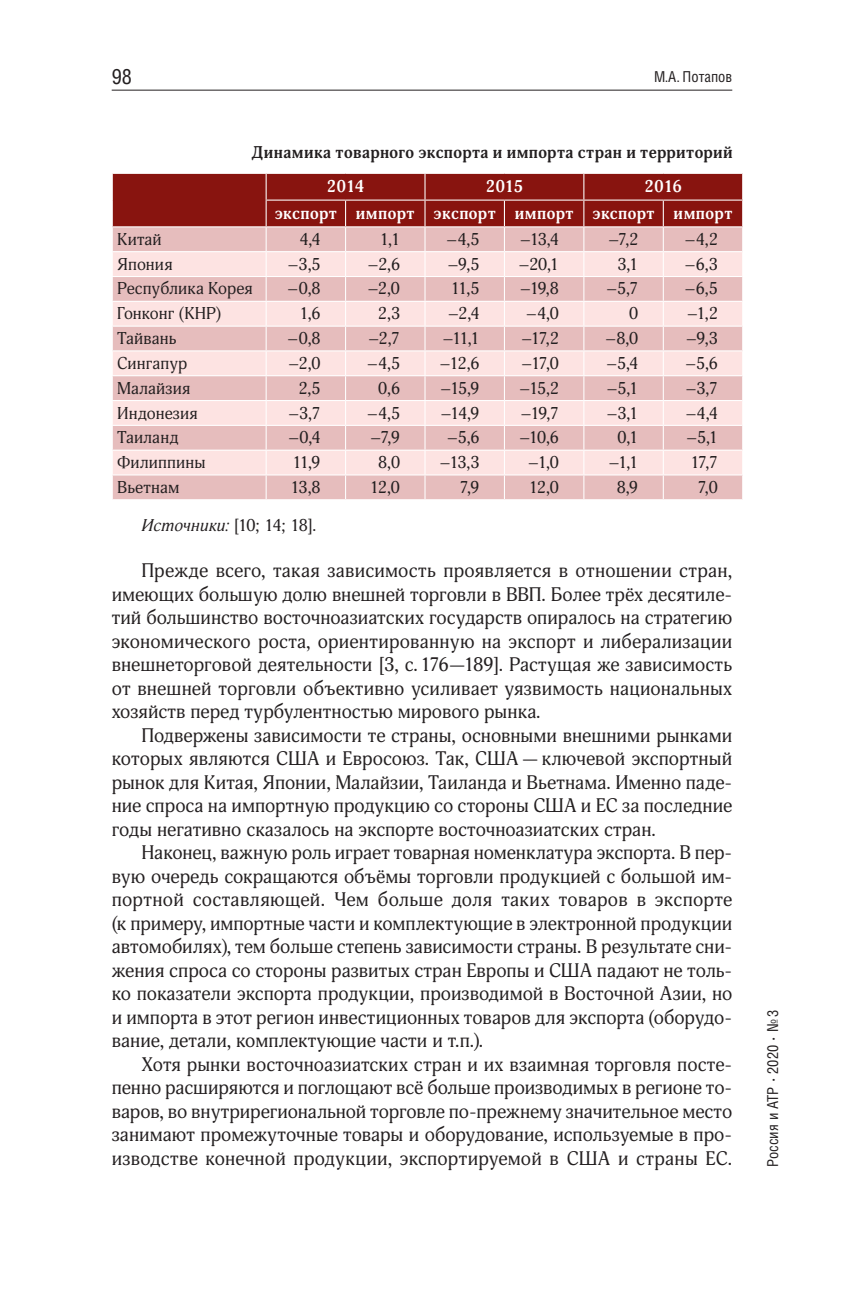
<style>
.page{position:relative;width:844px;height:1290px;background:#fff}
.page>*{position:absolute;margin:0;border:0;box-sizing:border-box;transform-origin:0 0}
.t1{font:21px "Helios Cond C";color:#231f20}
.t2{font:19.25px/23.4px "Adonis C";letter-spacing:.005em;color:#231f20;text-align:justify}
.t3{font:16.8px "Adonis C";letter-spacing:.01em;color:#231f20}
.t4{font:700 16.8px/26.2px "Adonis C";letter-spacing:.025em;color:#fff}
.t5{font:700 16.8px "Adonis C";letter-spacing:.025em;color:#231f20}
.t6{font:15.05px "Helios Cond C";letter-spacing:.005em;color:#231f20}
.s1{font-style:italic}
.s2{font-family:"Cambria"}
</style>
<div class="page">
<hr style="left:112px;top:90px;width:620px;height:1px;background:#231f20">
<svg style="left:112px;top:173px;width:631px;height:326px;background:#e0b3b2"></svg>
<hr style="left:266px;top:474px;width:79px;height:1px;background:#fff">
<hr style="left:345px;top:474px;width:80px;height:1px;background:#fff">
<hr style="left:425px;top:474px;width:79px;height:1px;background:#fff">
<hr style="left:504px;top:474px;width:79px;height:1px;background:#fff">
<hr style="left:583px;top:474px;width:80px;height:1px;background:#fff">
<hr style="left:663px;top:474px;width:79px;height:1px;background:#fff">
<hr style="left:742px;top:474px;width:101px;height:1px;background:#fff">
<p class="t1" style="left:112px;top:64px;width:22px">98</p>
<p class="t6" style="left:654px;top:68px;width:80px">М.А. Потапов</p>
<p class="t5" style="left:251px;top:143px;width:482px">Динамика товарного экспорта и импорта стран и территорий</p>
<p class="t4" style="left:327px;top:174px;width:39px">2014</p>
<p class="t4" style="left:485px;top:174px;width:39px">2015</p>
<p class="t4" style="left:275px;top:174px;width:459px;text-indent:369px">2016 экспорт импорт экспорт импорт экспорт импорт</p>
<p class="t3" style="left:117px;top:229px;width:46px">Китай</p>
<p class="t3" style="left:299px;top:229px;width:23px">4,4</p>
<p class="t3" style="left:380px;top:229px;width:22px">1,1</p>
<p class="t3" style="left:446px;top:229px;width:34px">–4,5</p>
<p class="t3" style="left:520px;top:229px;width:40px">–13,4</p>
<p class="t3" style="left:608px;top:229px;width:32px">–7,2</p>
<p class="t3" style="left:684px;top:229px;width:34px">–4,2</p>
<p class="t3" style="left:117px;top:254px;width:57px">Япония</p>
<p class="t3" style="left:288px;top:254px;width:34px">–3,5</p>
<p class="t3" style="left:368px;top:254px;width:34px">–2,6</p>
<p class="t3" style="left:447px;top:254px;width:33px">–9,5</p>
<p class="t3" style="left:519px;top:254px;width:42px">–20,1</p>
<p class="t3" style="left:617px;top:254px;width:23px">3,1</p>
<p class="t3" style="left:684px;top:254px;width:35px">–6,3</p>
<p class="t3" style="left:117px;top:279px;width:137px">Республика Корея</p>
<p class="t3" style="left:287px;top:279px;width:35px">–0,8</p>
<p class="t3" style="left:368px;top:279px;width:34px">–2,0</p>
<p class="t3" style="left:451px;top:279px;width:30px">11,5</p>
<p class="t3" style="left:520px;top:279px;width:40px">–19,8</p>
<p class="t3" style="left:606px;top:279px;width:34px">–5,7</p>
<p class="t3" style="left:684px;top:279px;width:35px">–6,5</p>
<p class="t3" style="left:117px;top:304px;width:105px">Гонконг (КНР)</p>
<p class="t3" style="left:299px;top:304px;width:23px">1,6</p>
<p class="t3" style="left:378px;top:304px;width:24px">2,3</p>
<p class="t3" style="left:448px;top:304px;width:33px">–2,4</p>
<p class="t3" style="left:526px;top:304px;width:34px">–4,0</p>
<p class="t3" style="left:629px;top:304px;width:11px">0</p>
<p class="t3" style="left:686px;top:304px;width:32px">–1,2</p>
<p class="t3" style="left:117px;top:328px;width:61px">Тайвань</p>
<p class="t3" style="left:287px;top:328px;width:35px">–0,8</p>
<p class="t3" style="left:368px;top:328px;width:33px">–2,7</p>
<p class="t3" style="left:442px;top:328px;width:38px">–11,1</p>
<p class="t3" style="left:521px;top:328px;width:39px">–17,2</p>
<p class="t3" style="left:605px;top:328px;width:34px">–8,0</p>
<p class="t3" style="left:686px;top:328px;width:33px">–9,3</p>
<p class="t3" style="left:117px;top:353px;width:72px">Сингапур</p>
<p class="t3" style="left:288px;top:353px;width:34px">–2,0</p>
<p class="t3" style="left:367px;top:353px;width:34px">–4,5</p>
<p class="t3" style="left:440px;top:353px;width:41px">–12,6</p>
<p class="t3" style="left:521px;top:353px;width:39px">–17,0</p>
<p class="t3" style="left:606px;top:353px;width:33px">–5,4</p>
<p class="t3" style="left:685px;top:353px;width:34px">–5,6</p>
<p class="t3" style="left:117px;top:378px;width:75px">Малайзия</p>
<p class="t3" style="left:298px;top:378px;width:24px">2,5</p>
<p class="t3" style="left:378px;top:378px;width:23px">0,6</p>
<p class="t3" style="left:440px;top:378px;width:40px">–15,9</p>
<p class="t3" style="left:519px;top:378px;width:41px">–15,2</p>
<p class="t3" style="left:606px;top:378px;width:33px">–5,1</p>
<p class="t3" style="left:685px;top:378px;width:34px">–3,7</p>
<p class="t3" style="left:117px;top:403px;width:82px">Индонезия</p>
<p class="t3" style="left:288px;top:403px;width:34px">–3,7</p>
<p class="t3" style="left:367px;top:403px;width:34px">–4,5</p>
<p class="t3" style="left:440px;top:403px;width:40px">–14,9</p>
<p class="t3" style="left:521px;top:403px;width:40px">–19,7</p>
<p class="t3" style="left:606px;top:403px;width:33px">–3,1</p>
<p class="t3" style="left:685px;top:403px;width:34px">–4,4</p>
<p class="t3" style="left:117px;top:428px;width:63px">Таиланд</p>
<p class="t3" style="left:288px;top:428px;width:34px">–0,4</p>
<p class="t3" style="left:370px;top:428px;width:31px">–7,9</p>
<p class="t3" style="left:447px;top:428px;width:34px">–5,6</p>
<p class="t3" style="left:519px;top:428px;width:41px">–10,6</p>
<p class="t3" style="left:617px;top:428px;width:22px">0,1</p>
<p class="t3" style="left:686px;top:428px;width:33px">–5,1</p>
<p class="t3" style="left:117px;top:453px;width:90px">Филиппины</p>
<p class="t3" style="left:292px;top:453px;width:30px">11,9</p>
<p class="t3" style="left:378px;top:453px;width:24px">8,0</p>
<p class="t3" style="left:440px;top:453px;width:41px">–13,3</p>
<p class="t3" style="left:528px;top:453px;width:32px">–1,0</p>
<p class="t3" style="left:608px;top:453px;width:31px">–1,1</p>
<p class="t3" style="left:690px;top:453px;width:29px">17,7</p>
<p class="t3" style="left:117px;top:477px;width:64px">Вьетнам</p>
<p class="t3" style="left:290px;top:477px;width:32px">13,8</p>
<p class="t3" style="left:370px;top:477px;width:32px">12,0</p>
<p class="t3" style="left:459px;top:477px;width:22px">7,9</p>
<p class="t3" style="left:528px;top:477px;width:32px">12,0</p>
<p class="t3" style="left:616px;top:477px;width:23px">8,9</p>
<p class="t3" style="left:697px;top:477px;width:22px">7,0</p>
<p class="t3" style="left:141px;top:515px;width:176px"><span class="s1">Источники:</span> [10; 14; 18].</p>
<p class="t2" style="left:112px;top:559px;width:622px;text-indent:30px">Прежде всего, такая зависимость проявляется в отношении стран, имеющих большую долю внешней торговли в ВВП. Более трёх десятиле&shy;тий большинство восточноазиатских государств опиралось на стратегию экономического роста, ориентированную на экспорт и либерализации внешнеторговой деятельности [3, с.176—189]. Растущая же зависимость от внешней торговли объективно усиливает уязвимость национальных хозяйств перед турбулентностью мирового рынка.</p>
<p class="t2" style="left:112px;top:724px;width:622px;text-indent:30px">Подвержены зависимости те страны, основными внешними рынками которых являются США и Евросоюз. Так, США — ключевой экспортный рынок для Китая, Японии, Малайзии, Таиланда и Вьетнама. Именно паде&shy;ние спроса на импортную продукцию со стороны США и ЕС за последние годы негативно сказалось на экспорте восточноазиатских стран.</p>
<p class="t2" style="left:112px;top:841px;width:622px;text-indent:30px">Наконец, важную роль играет товарная номенклатура экспорта. В пер&shy;вую очередь сокращаются объёмы торговли продукцией с большой им&shy;портной составляющей. Чем больше доля таких товаров в экспорте (к примеру, импортные части и комплектующие в электронной продукции автомобилях), тем больше степень зависимости страны. В результате сни&shy;жения спроса со стороны развитых стран Европы и США падают не толь&shy;ко показатели экспорта продукции, производимой в Восточной Азии, но и импорта в этот регион инвестиционных товаров для экспорта (оборудо&shy;вание, детали, комплектующие части и т.п.).</p>
<p class="t2" style="left:112px;top:1053px;width:622px;text-indent:30px">Хотя рынки восточноазиатских стран и их взаимная торговля посте&shy;пенно расширяются и поглощают всё больше производимых в регионе то&shy;варов, во внутрирегиональной торговле по‑прежнему значительное место занимают промежуточные товары и оборудование, используемые в про&shy;изводстве конечной продукции, экспортируемой в США и страны ЕС.</p>
<p class="t6" style="left:763px;top:1167px;width:159px;rotate:-90deg">Россия и АТР <span class="s2">·</span> 2020 <span class="s2">·</span> № 3</p>
</div>
